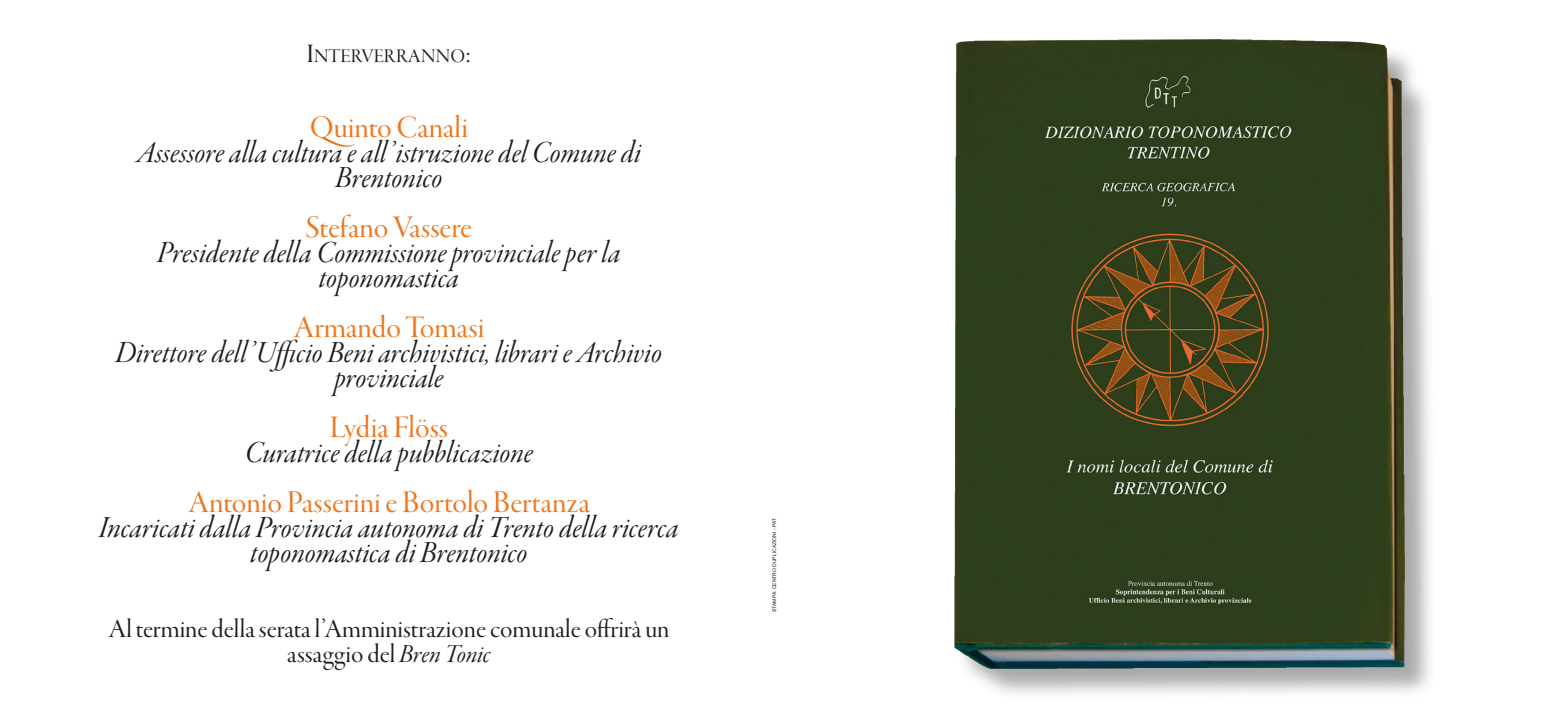
<style>
.page{position:relative;width:1560px;height:709px;background:#fff}
.page>*{position:absolute;margin:0;border:0;box-sizing:border-box;transform-origin:0 0}
.t1{font:32.5px/25px "Garamond Premr Pro It Disp";color:#1d1d1b;text-align:center}
.t2{font:32.5px "Garamond Premr Pro Disp";color:#ee751c}
.t3{font:27.5px/25px "Garamond Premr Pro Disp";color:#1d1d1b;text-align:center}
.t4{font:20px "Garamond Premr Pro Disp";letter-spacing:.01em;color:#1d1d1b}
.t5{font:5px "Arial";color:#1d1d1b}
.s1{font-size:27.5px}
.s2{font-family:"Garamond Premr Pro It Disp"}
</style>
<div class="page">
<div style="left:956px;top:41px;width:480px;height:659px;background:#1d1d1b;opacity:.38"></div>
<img style="left:954px;top:39px;width:462px;height:638px">
<p class="t4" style="left:306px;top:45px;width:166px"><span class="s1">I</span>NTERVERRANNO<span class="s1">:</span></p>
<p class="t2" style="left:310px;top:109px;width:160px">Quinto Canali</p>
<p class="t1" style="left:137px;top:141px;width:505px">Assessore alla cultura e all’istruzione del Comune di<br>Brentonico</p>
<p class="t2" style="left:305px;top:209px;width:168px">Stefano Vassere</p>
<p class="t1" style="left:157px;top:241px;width:464px">Presidente della Commissione provinciale per la toponomastica</p>
<p class="t2" style="left:293px;top:309px;width:192px">Armando Tomasi</p>
<p class="t1" style="left:116px;top:341px;width:548px">Direttore dell’Ufficio Beni archivistici, librari e Archivio provinciale</p>
<p class="t2" style="left:330px;top:409px;width:120px">Lydia Flöss</p>
<p class="t1" style="left:245px;top:441px;width:290px">Curatrice della pubblicazione</p>
<p class="t2" style="left:188px;top:484px;width:403px">Antonio Passerini e Bortolo Bertanza</p>
<p class="t1" style="left:99px;top:516px;width:580px">Incaricati dalla Provincia autonoma di Trento della ricerca toponomastica di Brentonico</p>
<p class="t3" style="left:108px;top:617px;width:562px">Al termine della serata l’Amministrazione comunale offrirà un assaggio del <span class="s2">Bren Tonic</span></p>
<p class="t5" style="left:771px;top:612px;width:95px;rotate:-90deg">STAMPA: CENTRO DUPLICAZIONI - PAT</p>
</div>
